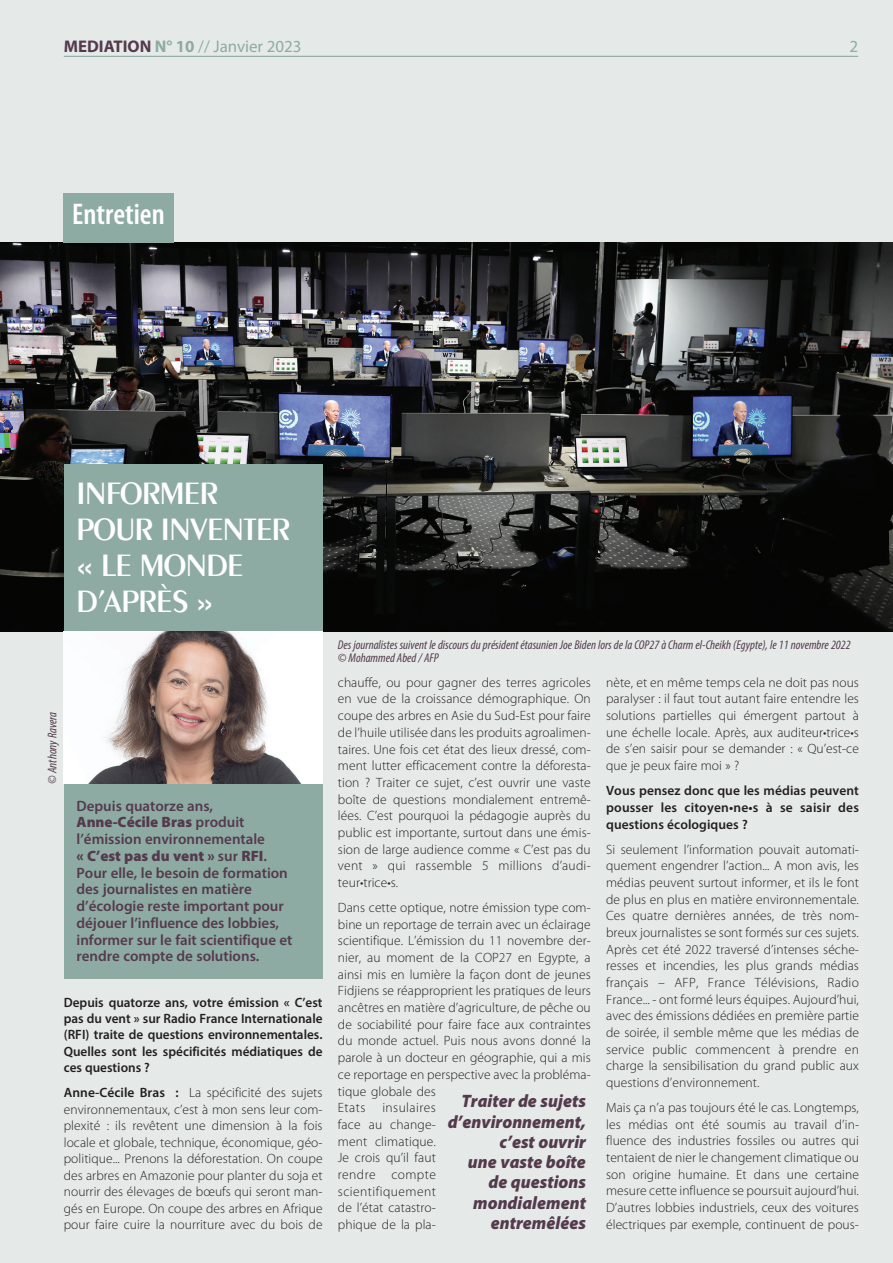
<style>
.page{position:relative;width:893px;height:1263px;background:#e5eae8}
.page>*{position:absolute;margin:0;border:0;box-sizing:border-box;transform-origin:0 0}
.t1{font:600 33px/36.3px "Peignot";letter-spacing:-.015em;color:#fff}
.t2{font:600 condensed 30px "Myriad Pro";color:#fff}
.t3{font:italic 900 18px/20.2px "Myriad Pro";color:#543a4d;text-align:right;scale:.96 1}
.t4{font:16.95px "Myriad Pro";color:#8eaba3}
.t5{font:600 15px/16.8px "Myriad Pro";color:#543a4d}
.t6{font:300 13.5px/16.6px "Myriad Pro";letter-spacing:.005em;color:#231f20;text-align:justify}
.t7{font:600 13.5px/16.5px "Myriad Pro";color:#231f20;text-align:justify}
.t8{font:italic condensed 12.75px/13.5px "Myriad Pro";color:#543a4d}
.s1{font-weight:700;color:#543a4d}
.s2{font-weight:700}
.s3{font-weight:900}
.s4{font-weight:600}
</style>
<div class="page">
<img style="left:0;top:242px;width:893px;height:389px">
<div style="left:64px;top:464px;width:259px;height:515px;background:#8eaba3"></div>
<div style="left:64px;top:193px;width:110px;height:49px;background:#8eaba3"></div>
<hr style="left:64px;top:56px;width:794px;height:1px;background:#8eaba3">
<img style="left:64px;top:631px;width:259px;height:152px">
<p class="t4" style="left:64px;top:35px;width:239px"><span class="s1">MEDIATION</span> <span class="s2">N° 10</span> // Janvier 2023</p>
<p class="t4" style="left:850px;top:35px;width:10px">2</p>
<h2 class="t2" style="left:72px;top:198px;width:94px">Entretien</h2>
<h1 class="t1" style="left:77px;top:474px;width:215px">I NFORM ER<br>POUR INVENTER « LE MONDE<br>D’APRÈS »</h1>
<p class="t8" style="left:45px;top:783px;width:73px;rotate:-90deg">© Anthony Ravera</p>
<p class="t5" style="left:77px;top:797px;width:218px">Depuis quatorze ans,<br><span class="s3">Anne-Cécile Bras</span> produit l’émission environnementale<br><span class="s3">« C’est pas du vent »</span> sur <span class="s3">RFI</span>.<br>Pour elle, le besoin de formation des journalistes en matière d’écologie reste important pour déjouer l’influence des lobbies, informer sur le fait scientifique et rendre compte de solutions.</p>
<p class="t7" style="left:64px;top:993px;width:260px">Depuis quatorze ans, votre émission « C’est pas du vent » sur Radio France Internationale (RFI) traite de questions environnementales.<br>Quelles sont les spécificités médiatiques de ces questions ?</p>
<p class="t6" style="left:64px;top:1085px;width:260px"><span class="s4">Anne-Cécile Bras :</span> La spécificité des sujets environnementaux, c’est à mon sens leur com&shy;plexité : ils revêtent une dimension à la fois locale et globale, technique, économique, géo&shy;politique... Prenons la déforestation. On coupe des arbres en Amazonie pour planter du soja et nourrir des élevages de bœufs qui seront man&shy;gés en Europe. On coupe des arbres en Afrique pour faire cuire la nourriture avec du bois de</p>
<p class="t8" style="left:338px;top:637px;width:514px">Des journalistes suivent le discours du président étasunien Joe Biden lors de la COP27 à Charm el-Cheikh (Egypte), le 11 novembre 2022 © Mohammed Abed / AFP</p>
<p class="t6" style="left:338px;top:674px;width:254px">chauffe, ou pour gagner des terres agricoles en vue de la croissance démographique. On coupe des arbres en Asie du Sud-Est pour faire de l’huile utilisée dans les produits agroalimen&shy;taires. Une fois cet état des lieux dressé, com&shy;ment lutter efficacement contre la déforesta&shy;tion ? Traiter ce sujet, c’est ouvrir une vaste boîte de questions mondialement entremê&shy;lées. C’est pourquoi la pédagogie auprès du public est importante, surtout dans une émis&shy;sion de large audience comme « C’est pas du vent » qui rassemble 5 millions d’audi&shy;teur•trice•s.</p>
<p class="t6" style="left:338px;top:899px;width:254px;text-align:left">Dans cette optique, notre émission type com&shy;bine un reportage de terrain avec un éclairage scientifique. L’émission du 11 novembre der&shy;nier, au moment de la COP27 en Egypte, a ainsi mis en lumière la façon dont de jeunes Fidjiens se réapproprient les pratiques de leurs ancêtres en matière d’agriculture, de pêche ou de sociabilité pour faire face aux contraintes du monde actuel. Puis nous avons donné la parole à un docteur en géographie, qui a mis ce reportage en perspective avec la probléma&shy;tique globale des<br>Etats</p>
<h3 class="t3" style="left:448px;top:1091px;width:146px">Traiter de sujets d’environnement, c’est ouvrir<br>une vaste boîte de questions mondialement entremêlées</h3>
<p class="t6" style="left:338px;top:1099px;width:99px;text-indent:44px">insulaires face au change&shy;ment climatique.<br>Je crois qu’il faut rendre compte scientifiquement de l’état catastro&shy;phique de la pla-</p>
<p class="t6" style="left:606px;top:674px;width:254px">nète, et en même temps cela ne doit pas nous paralyser : il faut tout autant faire entendre les solutions partielles qui émergent partout à une échelle locale. Après, aux auditeur•trice•s de s’en saisir pour se demander : « Qu’est-ce que je peux faire moi » ?</p>
<p class="t7" style="left:606px;top:782px;width:254px">Vous pensez donc que les médias peuvent pousser les citoyen•ne•s à se saisir des questions écologiques ?</p>
<p class="t6" style="left:606px;top:841px;width:254px">Si seulement l’information pouvait automati&shy;quement engendrer l’action... A mon avis, les médias peuvent surtout informer, et ils le font de plus en plus en matière environnementale.<br>Ces quatre dernières années, de très nom&shy;breux journalistes se sont formés sur ces sujets.<br>Après cet été 2022 traversé d’intenses séche&shy;resses et incendies, les plus grands médias français – AFP, France Télévisions, Radio France... - ont formé leurs équipes. Aujourd’hui, avec des émissions dédiées en première partie de soirée, il semble même que les médias de service public commencent à prendre en charge la sensibilisation du grand public aux questions d’environnement.</p>
<p class="t6" style="left:606px;top:1099px;width:254px">Mais ça n’a pas toujours été le cas. Longtemps, les médias ont été soumis au travail d’in&shy;fluence des industries fossiles ou autres qui tentaient de nier le changement climatique ou son origine humaine. Et dans une certaine mesure cette influence se poursuit aujourd’hui.<br>D’autres lobbies industriels, ceux des voitures électriques par exemple, continuent de pous-</p>
</div>
